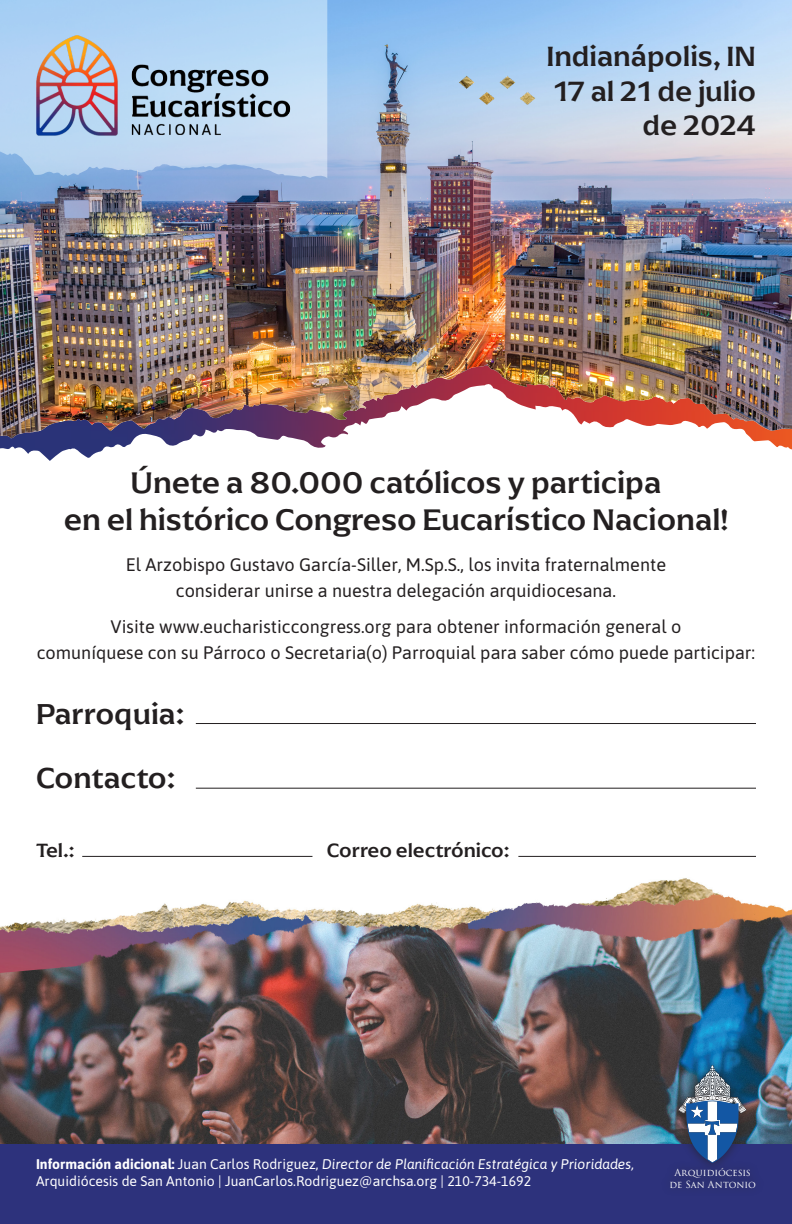
<style>
.page{position:relative;width:792px;height:1224px;background:#fff}
.page>*{position:absolute;margin:0;border:0;box-sizing:border-box;transform-origin:0 0}
.t1{font:500 31px "Arpona";color:#231f20}
.t2{font:500 30px "Arpona";color:#231f20}
.t3{font:500 29px/34.8px "Arpona";color:#231f20;text-align:right}
.t4{font:500 20px "Arpona";color:#231f20}
.t5{font:18.1px/26px "Asap";color:#231f20;text-align:center}
.t6{font:italic 14px "Asap";color:#fff}
.t7{font:14px "Asap";color:#fff}
.t8{font:9.6px/11.5px "Trajan Pro 3";color:#fff;text-align:center}
.s1{font-weight:700;font-style:normal}
.s2{font-style:normal}
</style>
<div class="page">
<img style="left:0;top:878px;width:792px;height:267px">
<div style="left:0;top:1145px;width:792px;height:79px;background:#2d327c"></div>
<img style="left:0;top:0;width:792px;height:461px">
<img style="left:0;top:0;width:535px;height:438px">
<svg style="left:0;top:0;width:327px;height:205px;background:#a5c3e6"></svg>
<div style="left:661px;top:1056px;width:104px;height:141px;background:#231f20;opacity:.75"></div>
<img style="left:678px;top:1065px;width:69px;height:98px">
<img style="left:36px;top:36px;width:255px;height:108px">
<img style="left:455px;top:70px;width:83px;height:39px">
<hr style="left:196px;top:723px;width:560px;height:1px;background:#231f20">
<hr style="left:82px;top:856px;width:230px;height:1px;background:#231f20">
<hr style="left:518px;top:856px;width:238px;height:1px;background:#231f20">
<hr style="left:196px;top:788px;width:560px;height:1px;background:#231f20">
<p class="t3" style="left:546px;top:38px;width:211px">Indianápolis, IN</p>
<p class="t3" style="left:554px;top:73px;width:204px">17 al 21 de julio de 2024</p>
<p class="t1" style="left:131px;top:463px;width:532px">Únete a 80.000 católicos y participa</p>
<p class="t1" style="left:64px;top:501px;width:666px">en el histórico Congreso Eucarístico Nacional!</p>
<p class="t5" style="left:126px;top:550px;width:542px">El Arzobispo Gustavo García-Siller, M.Sp.S., los invita fraternalmente considerar unirse a nuestra delegación arquidiocesana.</p>
<p class="t5" style="left:37px;top:612px;width:720px">Visite www.eucharisticcongress.org para obtener información general o<br>comuníquese con su Párroco o Secretaria(o) Parroquial para saber cómo puede participar:</p>
<p class="t2" style="left:36px;top:695px;width:150px">Parroquia:</p>
<p class="t2" style="left:36px;top:760px;width:141px">Contacto:</p>
<p class="t4" style="left:36px;top:838px;width:40px">Tel.:</p>
<p class="t4" style="left:327px;top:838px;width:184px">Correo electrónico:</p>
<p class="t6" style="left:36px;top:1155px;width:600px"><span class="s1">Información adicional:</span> <span class="s2">Juan Carlos Rodriguez,</span> Director de Planificación Estratégica y Prioridades,</p>
<p class="t7" style="left:36px;top:1171px;width:497px">Arquidiócesis de San Antonio | JuanCarlos.Rodriguez@archsa.org | 210-734-1692</p>
<p class="t8" style="left:669px;top:1167px;width:88px">Arquidiócesis de San Antonio</p>
</div>
